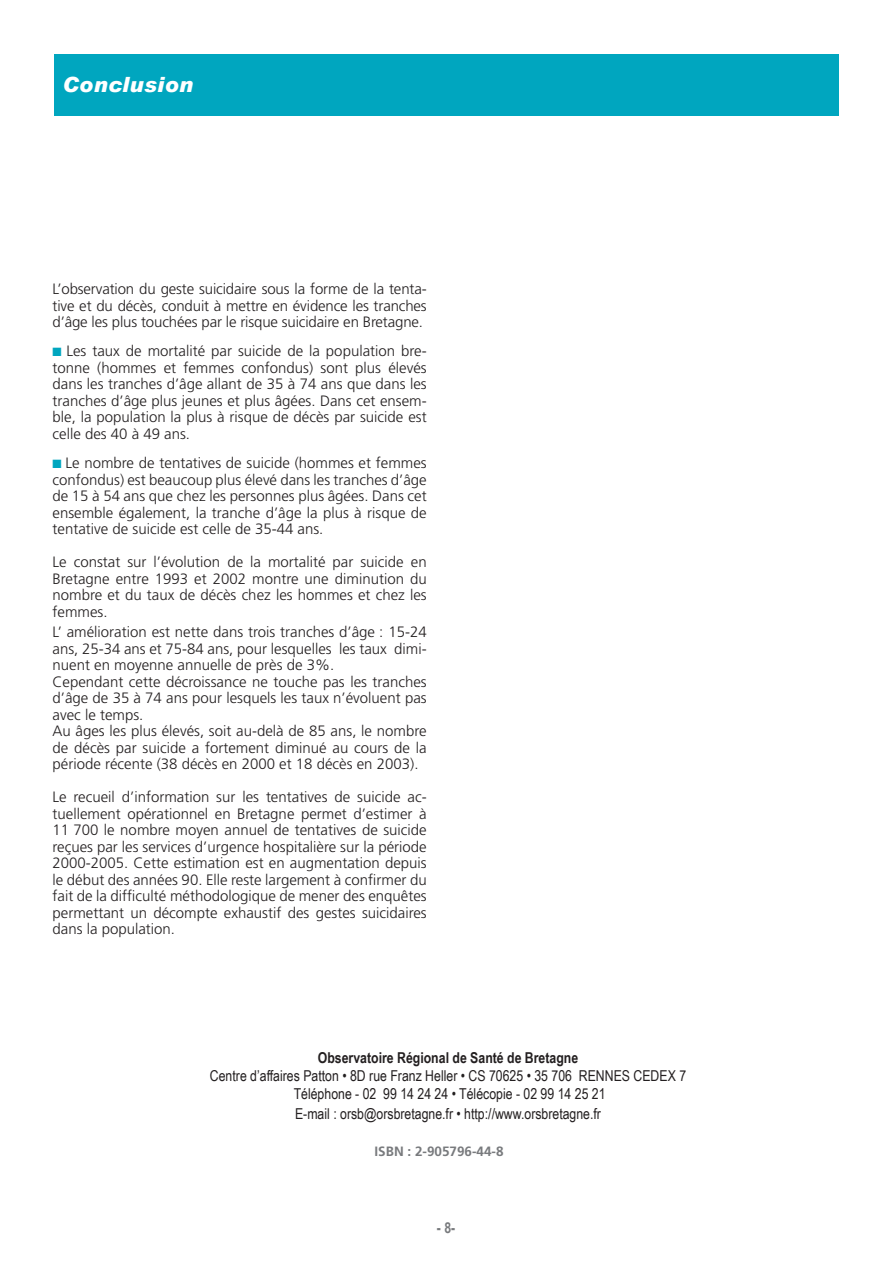
<style>
.page{position:relative;width:893px;height:1263px;background:#fff}
.page>*{position:absolute;margin:0;border:0;box-sizing:border-box;transform-origin:0 0}
.ARetenirTitre{font:italic 900 21px "Arial";letter-spacing:.02em;color:#fff}
.t1{font:300 15px/16.5px "Frutiger";color:#231f20;text-align:justify}
.t2{font:15px/18px "Arial Narrow";color:#231f20;text-align:center}
.heading_3{font:700 15px "Arial Narrow";color:#231f20}
.t3{font:700 15px "Arial Narrow";color:#787a7d}
.RemarquesTxt{font:700 13.5px "Frutiger";color:#787a7d}
</style>
<div class="page">
<div style="left:54px;top:54px;width:785px;height:61px;background:#00a6bf"></div>
<p class="ARetenirTitre" style="left:63px;top:72px;width:132px">Conclusion</p>
<p class="t1" style="left:53px;top:281px;width:376px">L’observation du geste suicidaire sous la forme de la tenta&shy;tive et du décès, conduit à mettre en évidence les tranches d’âge les plus touchées par le risque suicidaire en Bretagne.</p>
<p class="t1" style="left:53px;top:343px;width:376px;text-indent:14px">Les taux de mortalité par suicide de la population bre&shy;tonne (hommes et femmes confondus) sont plus élevés dans les tranches d’âge allant de 35 à 74 ans que dans les tranches d’âge plus jeunes et plus âgées. Dans cet ensem&shy;ble, la population la plus à risque de décès par suicide est celle des 40 à 49 ans.</p>
<p class="t1" style="left:53px;top:455px;width:376px;text-indent:13px">Le nombre de tentatives de suicide (hommes et femmes confondus) est beaucoup plus élevé dans les tranches d’âge de 15 à 54 ans que chez les personnes plus âgées. Dans cet ensemble également, la tranche d’âge la plus à risque de tentative de suicide est celle de 35-44 ans.</p>
<p class="t1" style="left:53px;top:554px;width:376px">Le constat sur l’évolution de la mortalité par suicide en Bretagne entre 1993 et 2002 montre une diminution du nombre et du taux de décès chez les hommes et chez les femmes.</p>
<p class="t1" style="left:53px;top:624px;width:376px">L’ amélioration est nette dans trois tranches d’âge : 15-24 ans, 25-34 ans et 75-84 ans, pour lesquelles les taux dimi&shy;nuent en moyenne annuelle de près de 3%.</p>
<p class="t1" style="left:53px;top:674px;width:376px">Cependant cette décroissance ne touche pas les tranches d’âge de 35 à 74 ans pour lesquels les taux n’évoluent pas avec le temps.</p>
<p class="t1" style="left:53px;top:723px;width:376px">Au âges les plus élevés, soit au-delà de 85 ans, le nombre de décès par suicide a fortement diminué au cours de la période récente (38 décès en 2000 et 18 décès en 2003).</p>
<p class="t1" style="left:53px;top:789px;width:376px">Le recueil d’information sur les tentatives de suicide ac&shy;tuellement opérationnel en Bretagne permet d’estimer à 11 700 le nombre moyen annuel de tentatives de suicide reçues par les services d’urgence hospitalière sur la période 2000-2005. Cette estimation est en augmentation depuis le début des années 90. Elle reste largement à confirmer du fait de la difficulté méthodologique de mener des enquêtes permettant un décompte exhaustif des gestes suicidaires dans la population.</p>
<p class="heading_3" style="left:318px;top:1046px;width:262px">Observatoire Régional de Santé de Bretagne</p>
<p class="t2" style="left:210px;top:1066px;width:478px">Centre d’affaires Patton • 8D rue Franz Heller • CS 70625 • 35 706 RENNES CEDEX 7<br>Téléphone - 02 99 14 24 24 • Télécopie - 02 99 14 25 21</p>
<p class="t2" style="left:295px;top:1104px;width:307px">E-mail : orsb@orsbretagne.fr • http://www.orsbretagne.fr</p>
<p class="RemarquesTxt" style="left:375px;top:1143px;width:131px">ISBN : 2-905796-44-8</p>
<p class="t3" style="left:437px;top:1217px;width:20px">- 8-</p>
</div>
